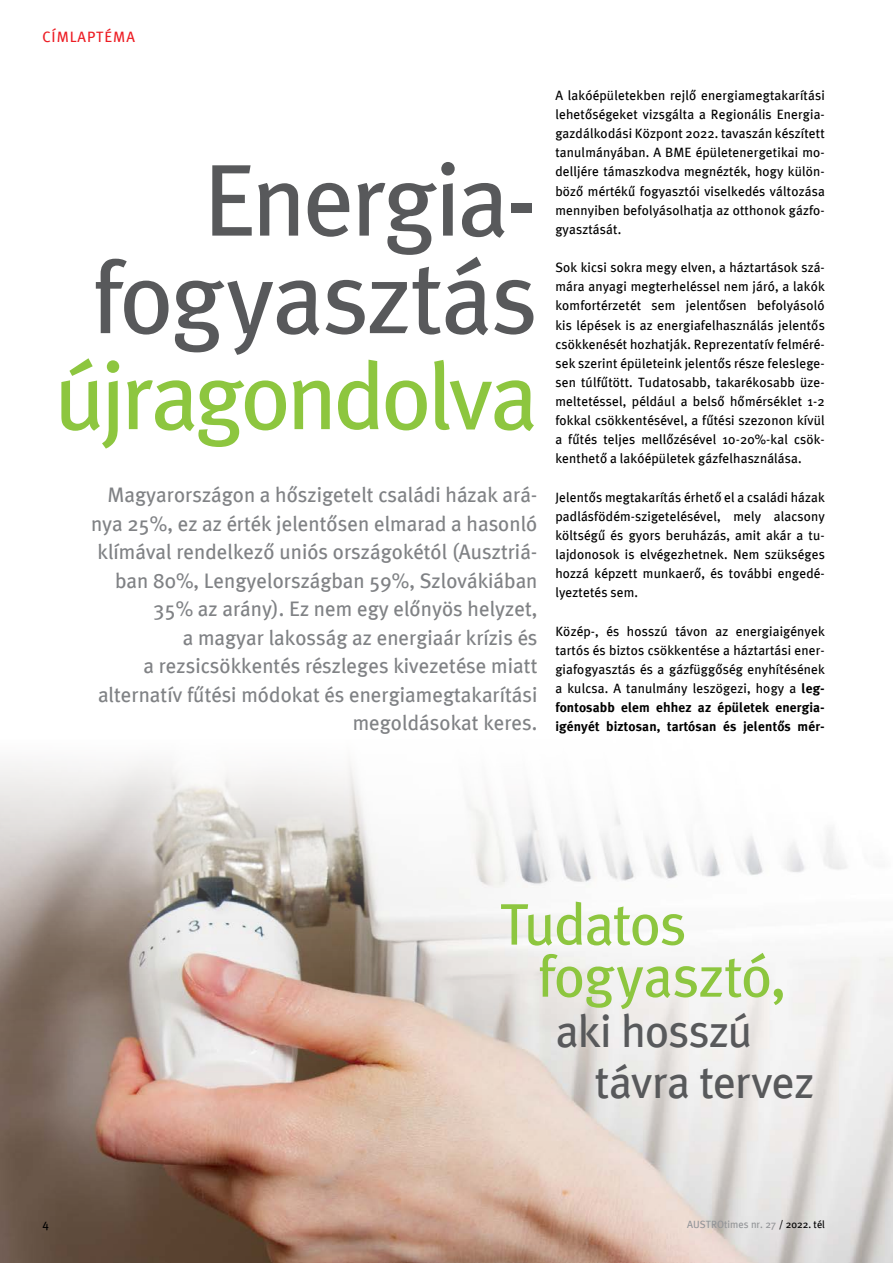
<style>
.page{position:relative;width:893px;height:1263px;background:#fff}
.page>*{position:absolute;margin:0;border:0;box-sizing:border-box;transform-origin:0 0}
.t1{font:102px/97.5px "Meta Plus Book magyar";letter-spacing:-.025em;color:#58595b;text-align:right}
.t2{font:94.5px "Meta Plus Book magyar";letter-spacing:-.04em;color:#8dc63f}
.t3{font:58.5px/52.1px "Meta Plus Book magyar";letter-spacing:-.025em;color:#8dc63f}
.t4{font:45.6px/50.4px "Meta Plus Book magyar";letter-spacing:-.015em;color:#58595b}
.t5{font:21px/28.5px "Meta Plus Book magyar";color:#808285;text-align:right}
.t6{font:15px "Meta Plus Book magyar";letter-spacing:.06em;color:#ed1d24}
.t7{font:13.5px/19.2px "Meta Plus Book magyar";letter-spacing:.01em;color:#000;text-align:justify}
.t8{font:13.5px/19.2px "Meta Plus Bold magyar";letter-spacing:.01em;color:#000}
.t9{font:12px "Meta Plus Book magyar";color:#000}
.t10{font:10.5px "Meta Plus Book magyar";color:#939598}
.s1{font-family:"Meta Plus Bold magyar"}
.s2{color:#000}
</style>
<div class="page">
<img style="left:0;top:761px;width:893px;height:502px">
<p class="t6" style="left:43px;top:27px;width:94px">CÍMLAPTÉMA</p>
<h1 class="t1" style="left:92px;top:149px;width:447px">Energia&shy;fogyasztás</h1>
<h2 class="t2" style="left:54px;top:339px;width:485px">újragondolva</h2>
<p class="t5" style="left:91px;top:480px;width:448px">Magyarországon a hőszigetelt családi házak ará&shy;nya 25%, ez az érték jelentősen elmarad a hasonló klímával rendelkező uniós országokétól (Ausztriá&shy;ban 80%, Lengyelországban 59%, Szlovákiában 35% az arány). Ez nem egy előnyös helyzet,<br>a magyar lakosság az energiaár krízis és<br>a rezsicsökkentés részleges kivezetése miatt alternatív fűtési módokat és energiamegtakarítási megoldásokat keres.</p>
<p class="t7" style="left:555px;top:85px;width:271px">A lakóépületekben rejlő energiamegtakarítási lehetőségeket vizsgálta a Regionális Energia&shy;gazdálkodási Központ 2022. tavaszán készített tanulmányában. A BME épületenergetikai mo&shy;delljére támaszkodva megnézték, hogy külön&shy;böző mértékű fogyasztói viselkedés változása mennyiben befolyásolhatja az otthonok gázfo&shy;gyasztását.</p>
<p class="t7" style="left:555px;top:258px;width:271px">Sok kicsi sokra megy elven, a háztartások szá&shy;mára anyagi megterheléssel nem járó, a lakók komfortérzetét sem jelentősen befolyásoló kis lépések is az energiafelhasználás jelentős csökkenését hozhatják. Reprezentatív felméré&shy;sek szerint épületeink jelentős része feleslege&shy;sen túlfűtött. Tudatosabb, takarékosabb üze&shy;meltetéssel, például a belső hőmérséklet 1-2 fokkal csökkentésével, a fűtési szezonon kívül a fűtés teljes mellőzésével 10-20%-kal csök&shy;kenthető a lakóépületek gázfelhasználása.</p>
<p class="t7" style="left:555px;top:487px;width:271px">Jelentős megtakarítás érhető el a családi házak padlásfödém-szigetelésével, mely alacsony költségű és gyors beruházás, amit akár a tu&shy;lajdonosok is elvégezhetnek. Nem szükséges hozzá képzett munkaerő, és további engedé&shy;lyeztetés sem.</p>
<p class="t7" style="left:555px;top:621px;width:271px">Közép-, és hosszú távon az energiaigények tartós és biztos csökkentése a háztartási ener&shy;giafogyasztás és a gázfüggőség enyhítésének a kulcsa. A tanulmány leszögezi, hogy a <span class="s1">leg-</span></p>
<p class="t8" style="left:555px;top:697px;width:271px">fontosabb elem ehhez az épületek energia&shy;igényét biztosan, tartósan és jelentős mér-</p>
<h3 class="t3" style="left:538px;top:897px;width:250px;text-indent:-38px">Tudatos fogyasztó,</h3>
<h3 class="t4" style="left:595px;top:1005px;width:221px;text-indent:-39px">aki hosszú távra tervez</h3>
<p class="t9" style="left:43px;top:1217px;width:8px">4</p>
<p class="t10" style="left:687px;top:1218px;width:139px">AUSTROtimes nr. 27 <span class="s2">/ 2022. tél</span></p>
</div>
